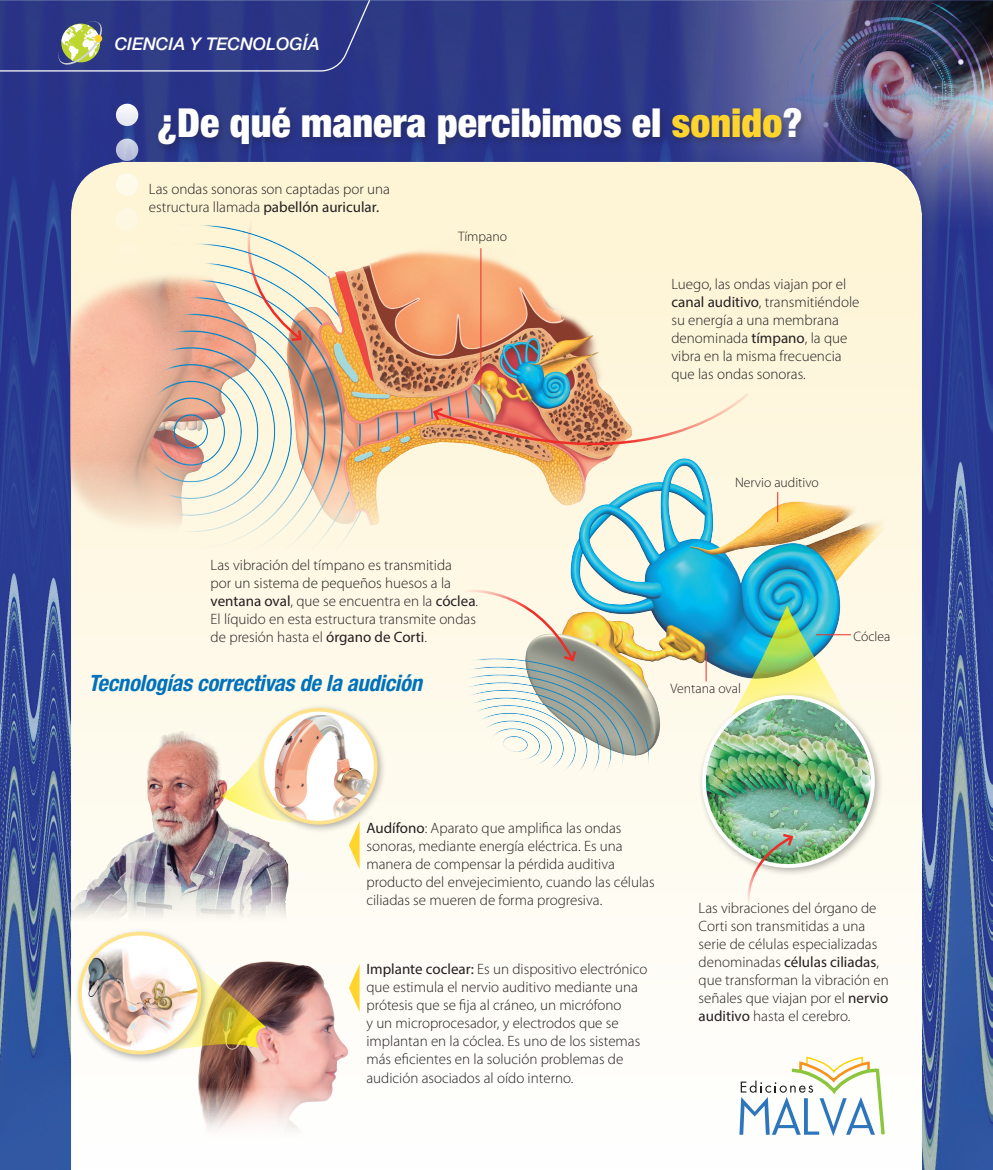
<style>
.page{position:relative;width:993px;height:1170px;background:#fff}
.page>*{position:absolute;margin:0;border:0;box-sizing:border-box;transform-origin:0 0}
.t1{font:900 condensed 40px "Helvetica Neue LT Std";color:#fff}
.t2{font:italic 700 condensed 22.5px "Helvetica Neue LT Std";letter-spacing:-.01em;color:#0072bc}
.t3{font:italic 500 17.5px "Helvetica Neue LT Std";color:#fff}
.Cuadro_de_imagen{font:300 15px/18px "Myriad Pro";color:#231f20}
.Rotulos{font:300 13.75px "Myriad Pro";color:#231f20}
.s1{color:#ffd42c}
.s2{font-weight:400}
</style>
<div class="page">
<img style="left:0;top:0;width:992px;height:1169px">
<img style="left:640px;top:0;width:352px;height:237px">
<div style="left:116px;top:104px;width:22px;height:22px;background:#eff0f6;border-radius:50%"></div>
<div style="left:116px;top:139px;width:22px;height:22px;background:linear-gradient(to bottom,#d2d7e8,#afb5d5);border-radius:50%"></div>
<div style="left:116px;top:173px;width:22px;height:23px;background:#fefaea;border-radius:50%"></div>
<div style="left:116px;top:208px;width:22px;height:23px;background:#fef8e3;border-radius:50%"></div>
<svg style="left:739px;top:1056px;width:147px;height:81px"></svg>
<svg style="left:0;top:0;width:371px;height:72px;background:#374288"></svg>
<div style="left:94px;top:35px;width:8px;height:7px;background:#ffd42c;border-radius:50%"></div>
<div style="left:154px;top:103px;width:655px;height:51px;background:#231f20;opacity:.35"></div>
<img style="left:71px;top:214px;width:571px;height:396px">
<hr style="left:480px;top:248px;width:1px;height:156px;background:#ee2d28">
<img style="left:454px;top:458px;width:429px;height:331px">
<div style="left:697px;top:690px;width:186px;height:187px;background:#231f20;opacity:.35"></div>
<img style="left:703px;top:697px;width:169px;height:168px;border-radius:84px">
<img style="left:431px;top:391px;width:319px;height:84px">
<hr style="left:777px;top:492px;width:1px;height:30px;background:#ee2d28">
<img style="left:703px;top:605px;width:168px;height:178px">
<svg style="left:231px;top:218px;width:73px;height:124px;background:#ede1ca"></svg>
<img style="left:71px;top:728px;width:223px;height:194px">
<img style="left:198px;top:957px;width:154px;height:182px">
<div style="left:74px;top:927px;width:136px;height:136px;background:#231f20;opacity:.35"></div>
<img style="left:80px;top:939px;width:119px;height:113px">
<div style="left:78px;top:931px;width:123px;height:123px;border:4px solid #ffe38c;border-radius:50%"></div>
<img style="left:129px;top:944px;width:137px;height:111px">
<svg style="left:461px;top:582px;width:116px;height:81px;background:#eee4d1"></svg>
<img style="left:742px;top:831px;width:52px;height:75px">
<svg style="left:221px;top:733px;width:35px;height:91px"></svg>
<div style="left:256px;top:703px;width:130px;height:130px;background:#231f20;opacity:.35"></div>
<img style="left:262px;top:709px;width:113px;height:113px;border-radius:57px">
<div style="left:260px;top:707px;width:117px;height:117px;border:4px solid #ffe38c;border-radius:50%"></div>
<svg style="left:349px;top:821px;width:10px;height:48px"></svg>
<svg style="left:349px;top:963px;width:10px;height:48px"></svg>
<p class="t3" style="left:115px;top:33px;width:206px">CIENCIA Y TECNOLOGÍA</p>
<p class="t1" style="left:157px;top:98px;width:646px">¿De qué manera percibimos el <span class="s1">sonido</span>?</p>
<p class="Cuadro_de_imagen" style="left:149px;top:180px;width:242px">Las ondas sonoras son captadas por una estructura llamada <span class="s2">pabellón auricular.</span></p>
<p class="Rotulos" style="left:458px;top:228px;width:50px">Tímpano</p>
<p class="Cuadro_de_imagen" style="left:210px;top:555px;width:269px">Las vibración del tímpano es transmitida<br>por un sistema de pequeños huesos a la <span class="s2">ventana oval</span>, que se encuentra en la <span class="s2">cóclea</span>.<br>El líquido en esta estructura transmite ondas de presión hasta el <span class="s2">órgano de Corti</span>.</p>
<p class="t2" style="left:89px;top:669px;width:334px">Tecnologías correctivas de la audición</p>
<p class="Cuadro_de_imagen" style="left:671px;top:275px;width:189px">Luego, las ondas viajan por el <span class="s2">canal auditivo</span>, transmitiéndole su energía a una membrana denominada <span class="s2">tímpano</span>, la que vibra en la misma frecuencia que las ondas sonoras.</p>
<p class="Rotulos" style="left:734px;top:473px;width:85px">Nervio auditivo</p>
<p class="Rotulos" style="left:670px;top:680px;width:72px">Ventana oval</p>
<p class="Rotulos" style="left:853px;top:628px;width:39px">Cóclea</p>
<p class="Cuadro_de_imagen" style="left:366px;top:818px;width:290px"><span class="s2">Audífono</span>: Aparato que amplifica las ondas sonoras, mediante energía eléctrica. Es una manera de compensar la pérdida auditiva producto del envejecimiento, cuando las células ciliadas se mueren de forma progresiva.</p>
<p class="Cuadro_de_imagen" style="left:366px;top:960px;width:282px"><span class="s2">Implante coclear:</span> Es un dispositivo electrónico que estimula el nervio auditivo mediante una prótesis que se fija al cráneo, un micrófono<br>y un microprocesador, y electrodos que se implantan en la cóclea. Es uno de los sistemas más eficientes en la solución problemas de audición asociados al oído interno.</p>
<p class="Cuadro_de_imagen" style="left:698px;top:898px;width:191px">Las vibraciones del órgano de<br>Corti son transmitidas a una serie de células especializadas denominadas <span class="s2">células ciliadas</span>, que transforman la vibración en señales que viajan por el <span class="s2">nervio auditivo</span> hasta el cerebro.</p>
</div>
